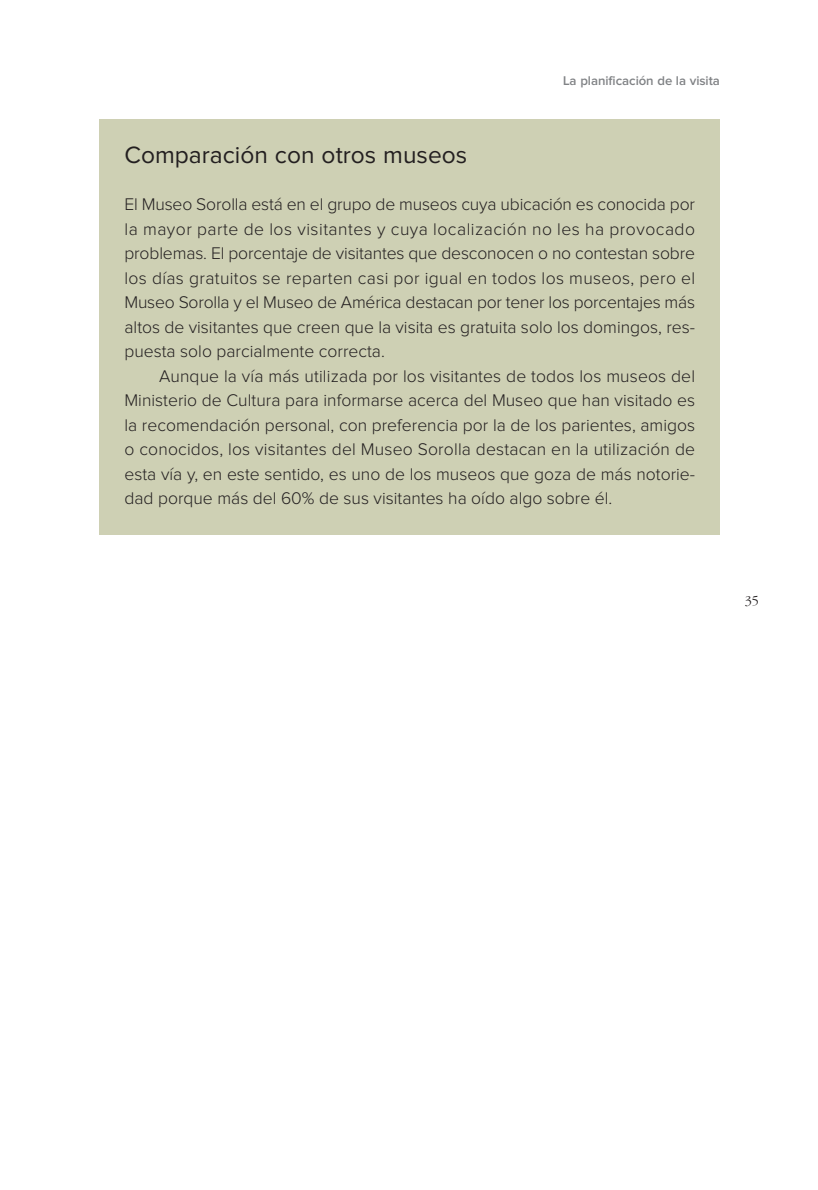
<style>
.page{position:relative;width:818px;height:1190px;background:#fff}
.page>*{position:absolute;margin:0;border:0;box-sizing:border-box;transform-origin:0 0}
.t1{font:24.5px "Proxima Nova";color:#231f20}
.t2{font:300 17.5px/24.5px "Proxima Nova";color:#231f20;text-align:justify}
.t3{font:300 14px "ITC Garamond Std";color:#231f20}
.t4{font:600 13.12px "Proxima Nova";letter-spacing:-.005em;color:#808285}
</style>
<div class="page">
<div style="left:100px;top:119px;width:620px;height:415px;background:#ced0b4"></div>
<p class="t4" style="left:563px;top:76px;width:158px">La planificación de la visita</p>
<h1 class="t1" style="left:124px;top:147px;width:344px">Comparación con otros museos</h1>
<p class="t2" style="left:124px;top:195px;width:572px">El Museo Sorolla está en el grupo de museos cuya ubicación es conocida por la mayor parte de los visitantes y cuya localización no les ha provocado problemas. El porcentaje de visitantes que desconocen o no contestan sobre los días gratuitos se reparten casi por igual en todos los museos, pero el Museo Sorolla y el Museo de América destacan por tener los porcentajes más altos de visitantes que creen que la visita es gratuita solo los domingos, res&shy;puesta solo parcialmente correcta.</p>
<p class="t2" style="left:124px;top:366px;width:572px;text-indent:35px">Aunque la vía más utilizada por los visitantes de todos los museos del Ministerio de Cultura para informarse acerca del Museo que han visitado es la recomendación personal, con preferencia por la de los parientes, amigos o conocidos, los visitantes del Museo Sorolla destacan en la utilización de esta vía y, en este sentido, es uno de los museos que goza de más notorie&shy;dad porque más del 60% de sus visitantes ha oído algo sobre él.</p>
<p class="t3" style="left:745px;top:595px;width:15px">35</p>
</div>
